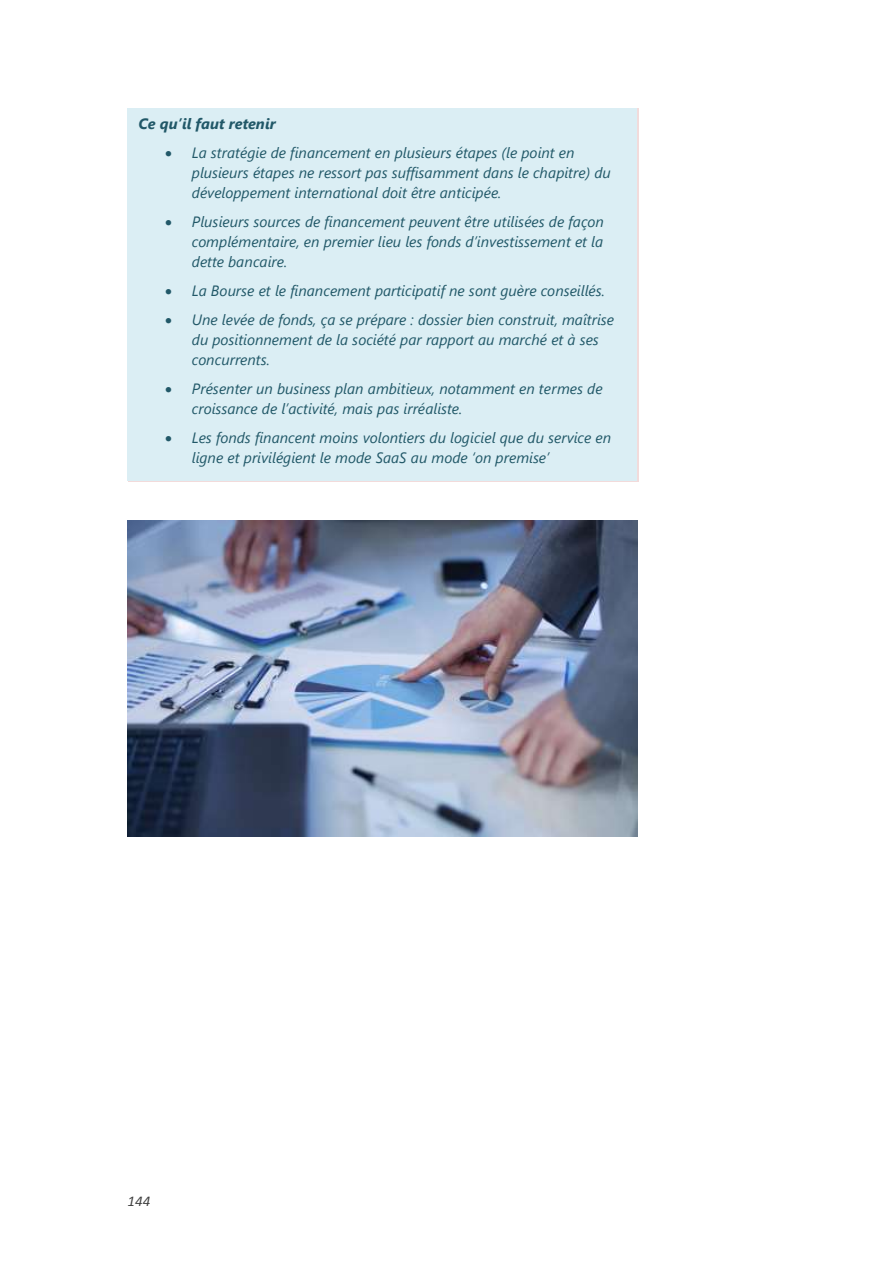
<style>
.page{position:relative;width:893px;height:1263px;background:#fff}
.page>*{position:absolute;margin:0;border:0;box-sizing:border-box;transform-origin:0 0}
.t1{font:italic 15px/20px "Segoe UI";color:#215868}
.t2{font:italic 700 15px "Segoe UI";color:#215868}
.t3{font:italic 15px "Calibri";color:#404040}
</style>
<div class="page">
<img style="left:128px;top:521px;width:510px;height:316px">
<div style="left:128px;top:108px;width:509px;height:372px;background:#dbeef4"></div>
<p class="t2" style="left:138px;top:113px;width:139px">Ce qu’il faut retenir</p>
<p class="t1" style="left:192px;top:142px;width:421px;text-indent:-27px">• La stratégie de financement en plusieurs étapes (le point en plusieurs étapes ne ressort pas suffisamment dans le chapitre) du développement international doit être anticipée.</p>
<p class="t1" style="left:192px;top:211px;width:413px;text-align:justify;text-indent:-27px">• Plusieurs sources de financement peuvent être utilisées de façon complémentaire, en premier lieu les fonds d’investissement et la dette bancaire.</p>
<p class="t1" style="left:165px;top:280px;width:441px">• La Bourse et le financement participatif ne sont guère conseillés.</p>
<p class="t1" style="left:192px;top:309px;width:424px;text-indent:-27px">• Une levée de fonds, ça se prépare : dossier bien construit, maîtrise du positionnement de la société par rapport au marché et à ses concurrents.</p>
<p class="t1" style="left:192px;top:377px;width:412px;text-indent:-27px">• Présenter un business plan ambitieux, notamment en termes de croissance de l’activité, mais pas irréaliste.</p>
<p class="t1" style="left:192px;top:426px;width:421px;text-indent:-27px">• Les fonds financent moins volontiers du logiciel que du service en ligne et privilégient le mode SaaS au mode ‘on premise’</p>
<p class="t3" style="left:128px;top:1195px;width:24px">144</p>
</div>
